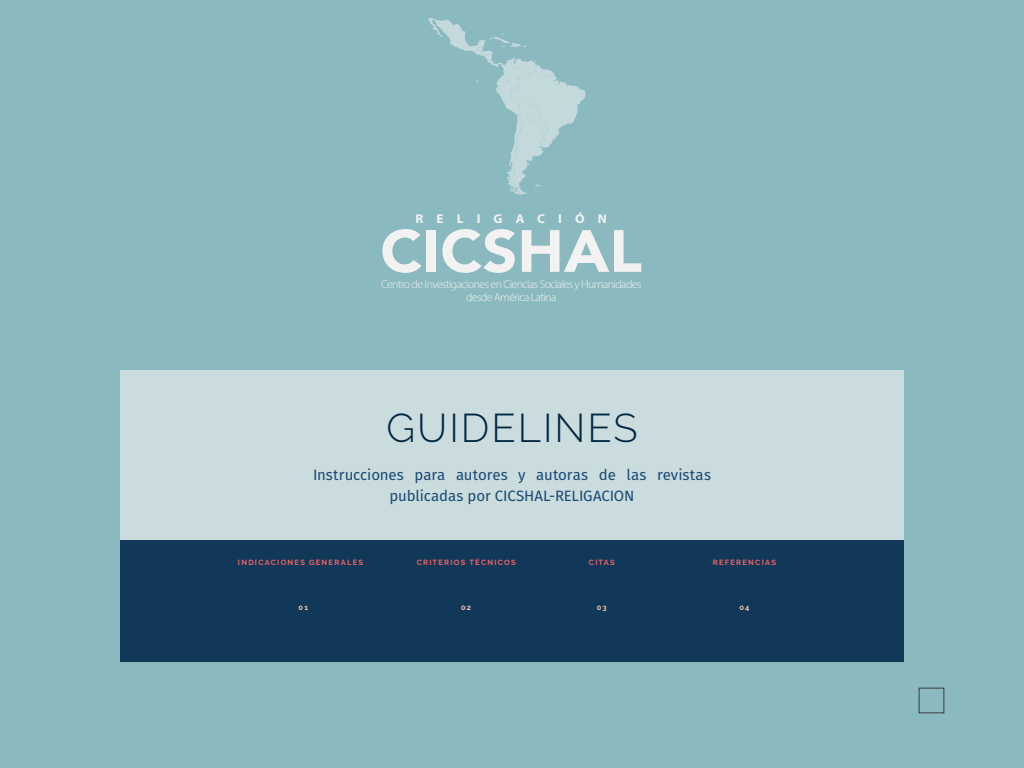
<style>
.page{position:relative;width:1024px;height:768px;background:#8ababf}
.page>*{position:absolute;margin:0;border:0;box-sizing:border-box;transform-origin:0 0}
.t1{font:900 58.9px "Avenir";color:#f2f2f2;scale:1.04 1}
.Titular_-_Alinear_a{font:300 40px "Raleway";letter-spacing:.05em;color:#012840}
.Texto_de_cita{font:15px/21px "Fira Sans";letter-spacing:-.005em;color:#1a4a73;text-align:center}
.t2{font:700 12.8px "Myriad Pro";letter-spacing:.99em;color:#f2f2f2;scale:1.04 1}
.t3{font:300 11.4px/12.2px "Myriad Pro";letter-spacing:-.05em;color:#f2f2f2;text-align:center;scale:1.04 1}
.Información_de_conta{font:700 7.5px "Raleway";letter-spacing:.17em;color:#f26363}
.Información_de_conta-2{font:700 7.5px "Raleway";letter-spacing:.155em;color:#f2c6b6}
</style>
<div class="page">
<div style="left:120px;top:370px;width:784px;height:292px;background:#cadcde"></div>
<div style="left:120px;top:540px;width:784px;height:122px;background:#123859"></div>
<div style="left:919px;top:688px;width:25px;height:25px;border:1px solid #3b3c3b"></div>
<svg style="left:428px;top:18px;width:158px;height:178px"></svg>
<p class="t2" style="left:415px;top:210px;width:186px">RELIGACIÓN</p>
<p class="t1" style="left:380px;top:201px;width:253px">CICSHAL</p>
<p class="t3" style="left:381px;top:278px;width:252px">Centro de Investigaciones en Ciencias Sociales y Humanidades desde América Latina</p>
<p class="Titular_-_Alinear_a" style="left:386px;top:404px;width:253px">GUIDELINES</p>
<p class="Texto_de_cita" style="left:313px;top:465px;width:400px">Instrucciones para autores y autoras de las revistas publicadas por CICSHAL-RELIGACION</p>
<p class="Información_de_conta" style="left:238px;top:558px;width:127px">INDICACIONES GENERALES</p>
<p class="Información_de_conta-2" style="left:299px;top:603px;width:11px">01</p>
<p class="Información_de_conta" style="left:417px;top:558px;width:100px">CRITERIOS TÉCNICOS</p>
<p class="Información_de_conta-2" style="left:461px;top:603px;width:11px">02</p>
<p class="Información_de_conta" style="left:589px;top:558px;width:27px">CITAS</p>
<p class="Información_de_conta-2" style="left:597px;top:603px;width:11px">03</p>
<p class="Información_de_conta" style="left:713px;top:558px;width:65px">REFERENCIAS</p>
<p class="Información_de_conta-2" style="left:739px;top:603px;width:12px">04</p>
</div>
